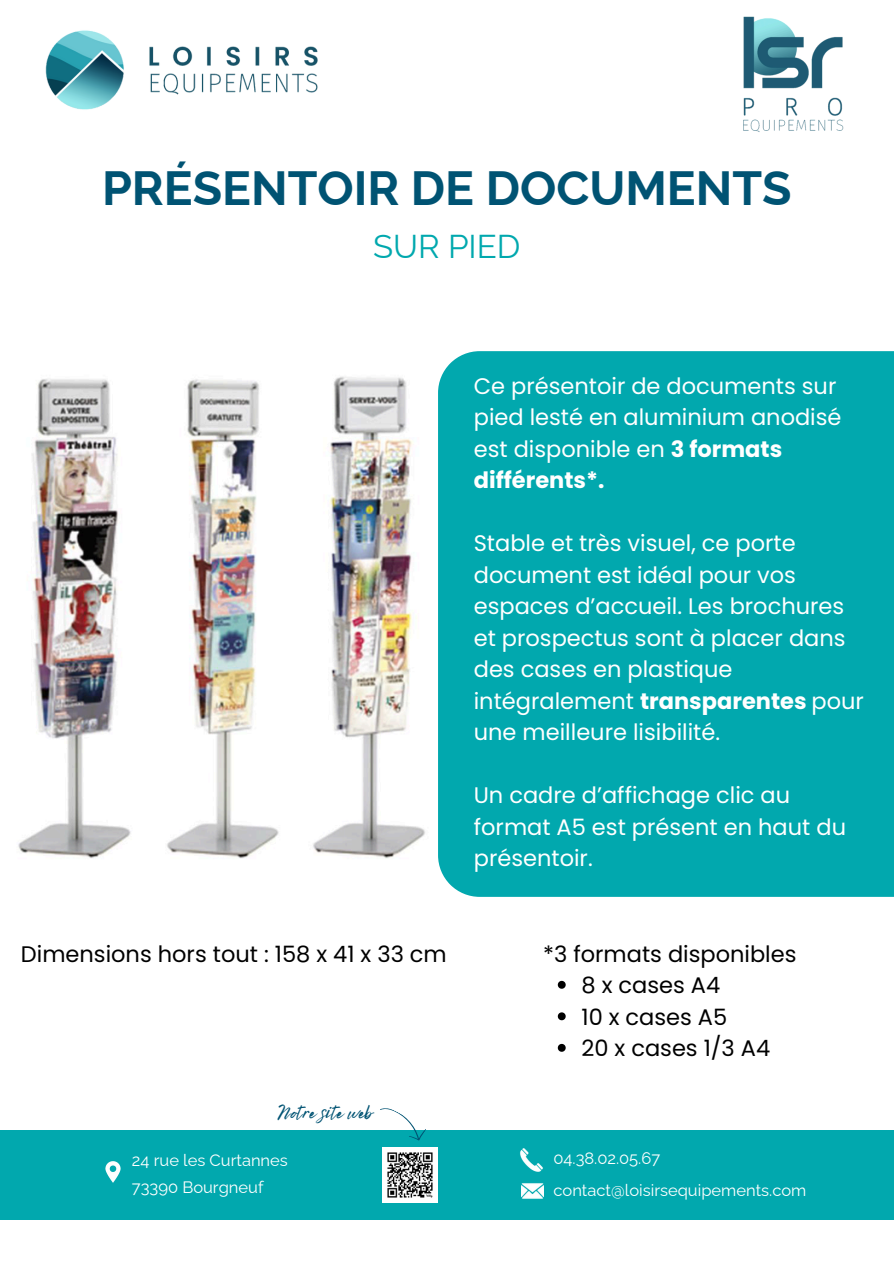
<style>
.page{position:relative;width:894px;height:1264px;background:#fff}
.page>*{position:absolute;margin:0;border:0;box-sizing:border-box;transform-origin:0 0}
.t1{font:700 48px "Raleway";color:#005373}
.t2{font:33px "Raleway";color:#01a8ae}
.t3{font:22.5px/31.5px "Poppins";color:#fff}
.t4{font:22.5px "Poppins";color:#000}
.t5{font:21px "Bright Sunshine";color:#005373}
.t6{font:16.5px "Raleway";color:#fff}
.s1{font-weight:700}
</style>
<div class="page">
<div style="left:0;top:1130px;width:893px;height:89px;background:#01a8ae"></div>
<img style="left:382px;top:1147px;width:55px;height:55px">
<img style="left:520px;top:1148px;width:23px;height:24px">
<img style="left:521px;top:1183px;width:22px;height:16px">
<img style="left:105px;top:1161px;width:16px;height:22px">
<svg style="left:380px;top:1108px;width:46px;height:33px"></svg>
<img style="left:18px;top:376px;width:407px;height:483px">
<div style="left:438px;top:351px;width:455px;height:545px;background:#01a8ae"></div>
<img style="left:45px;top:30px;width:273px;height:80px">
<img style="left:743px;top:16px;width:101px;height:116px">
<svg style="left:557px;top:980px;width:8px;height:8px"></svg>
<svg style="left:557px;top:1012px;width:8px;height:8px"></svg>
<svg style="left:557px;top:1043px;width:8px;height:8px"></svg>
<p class="t1" style="left:102px;top:160px;width:691px">PRÉSENTOIR DE DOCUMENTS</p>
<p class="t2" style="left:373px;top:227px;width:149px">SUR PIED</p>
<h3 class="t3" style="left:473px;top:370px;width:369px">Ce présentoir de documents sur pied lesté en aluminium anodisé est disponible en <span class="s1">3 formats différents*.</span></h3>
<p class="t3" style="left:473px;top:527px;width:391px">Stable et très visuel, ce porte document est idéal pour vos espaces d’accueil. Les brochures et prospectus sont à placer dans des cases en plastique intégralement <span class="s1">transparentes</span> pour une meilleure lisibilité.</p>
<p class="t4" style="left:21px;top:938px;width:427px">Dimensions hors tout : 158 x 41 x 33 cm</p>
<p class="t5" style="left:278px;top:1095px;width:96px">Notre site web</p>
<h3 class="t6" style="left:132px;top:1150px;width:157px">24 rue les Curtannes</h3>
<p class="t6" style="left:132px;top:1177px;width:133px">73390 Bourgneuf</p>
<p class="t3" style="left:473px;top:779px;width:373px">Un cadre d’affichage clic au format A5 est présent en haut du présentoir.</p>
<p class="t4" style="left:543px;top:938px;width:255px">*3 formats disponibles</p>
<p class="t4" style="left:581px;top:969px;width:140px">8 x cases A4</p>
<p class="t4" style="left:581px;top:1001px;width:147px">10 x cases A5</p>
<p class="t4" style="left:581px;top:1032px;width:190px">20 x cases 1/3 A4</p>
<h2 class="t6" style="left:553px;top:1148px;width:108px">04.38.02.05.67</h2>
<h3 class="t6" style="left:553px;top:1180px;width:254px">contact@loisirsequipements.com</h3>
</div>
